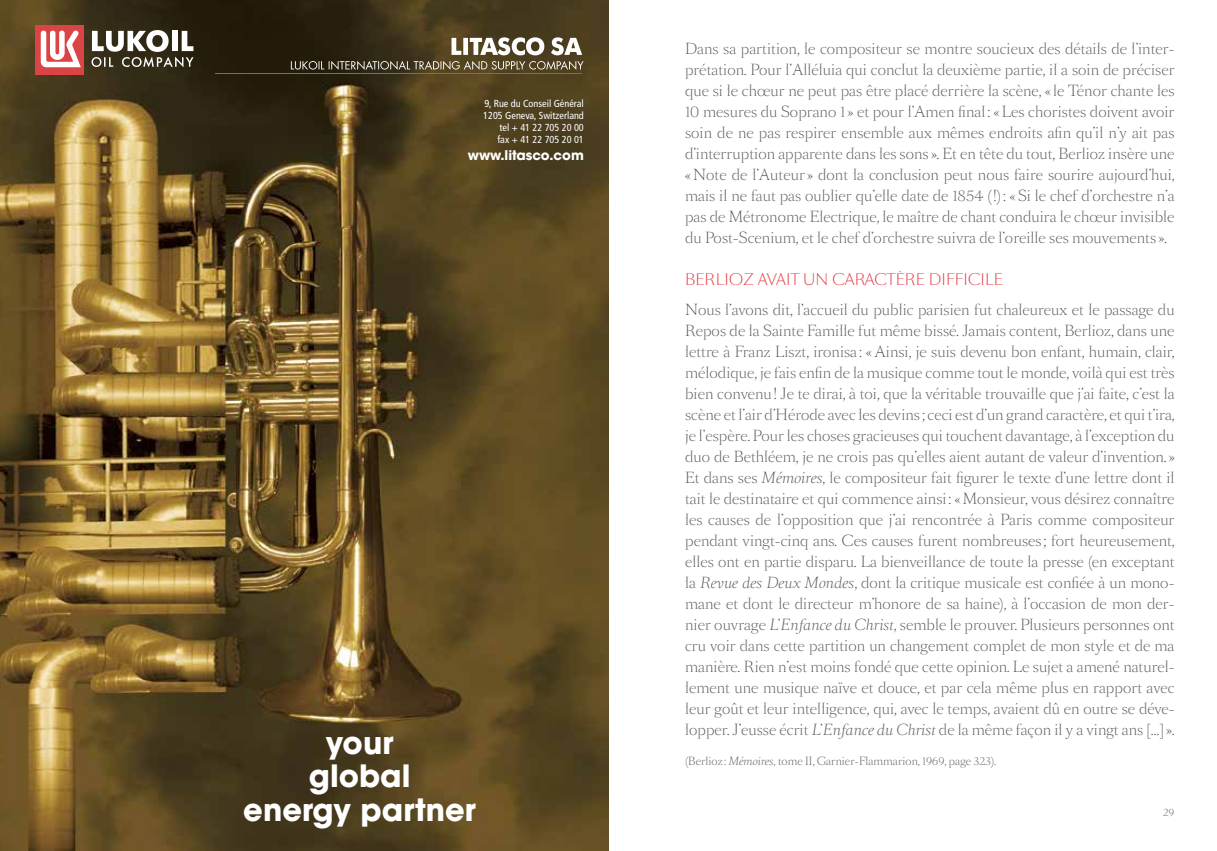
<style>
.page{position:relative;width:1217px;height:851px;background:#fff}
.page>*{position:absolute;margin:0;border:0;box-sizing:border-box;transform-origin:0 0}
.t1{font:30.45px/33.6px "ITC Avant Garde MM 740 750";color:#fff;text-align:center}
.t2{font:300 15px "Sang Bleu BP Sans";letter-spacing:.01em;color:#e5323d}
.t3{font:300 14.25px/21px "Sang Bleu BP";letter-spacing:.01em;color:#55524e;text-align:justify}
.t4{font:13.2px "ITC Avant Garde MM 740 750";color:#fff}
.t5{font:300 10.5px "Sang Bleu BP";letter-spacing:.01em;color:#55524e}
.t6{font:condensed 10.2px/12.1px "Frutiger";color:#fff;text-align:right}
.t7{font:300 9.75px "Sang Bleu BP Sans";color:#55524e}
.s1{font-style:italic}
</style>
<div class="page">
<img style="left:0;top:0;width:608px;height:850px">
<div style="left:35px;top:25px;width:49px;height:49px;background:#db4446"></div>
<svg style="left:41px;top:30px;width:40px;height:37px"></svg>
<svg style="left:91px;top:30px;width:102px;height:37px"></svg>
<svg style="left:291px;top:61px;width:292px;height:9px;background:#706853"></svg>
<svg style="left:451px;top:37px;width:131px;height:18px"></svg>
<hr style="left:215px;top:73px;width:367px;height:1px;background:#db4446">
<p class="t6" style="left:483px;top:97px;width:102px">9, Rue du Conseil Général<br>1205 Geneva, Switzerland tel + 41 22 705 20 00<br>fax + 41 22 705 20 01</p>
<p class="t4" style="left:467px;top:146px;width:118px">www.litasco.com</p>
<h1 class="t1" style="left:243px;top:725px;width:234px">your<br>global<br>energy partner</h1>
<p class="t3" style="left:685px;top:38px;width:491px">Dans sa partition, le compositeur se montre soucieux des détails de l’inter&shy;prétation. Pour l’Alléluia qui conclut la deuxième partie, il a soin de préciser que si le chœur ne peut pas être placé derrière la scène, « le Ténor chante les 10 mesures du Soprano 1 » et pour l’Amen final : «Les choristes doivent avoir soin de ne pas respirer ensemble aux mêmes endroits afin qu’il n’y ait pas d’interruption apparente dans les sons ». Et en tête du tout, Berlioz insère une «Note de l’Auteur » dont la conclusion peut nous faire sourire aujourd’hui, mais il ne faut pas oublier qu’elle date de 1854 (!): «Si le chef d’orchestre n’a pas de Métronome Electrique, le maître de chant conduira le chœur invisible du Post-Scenium, et le chef d’orchestre suivra de l’oreille ses mouvements ».</p>
<p class="t2" style="left:685px;top:269px;width:319px">BERLIOZ AVAIT UN CARACTÈRE DIFFICILE</p>
<p class="t3" style="left:685px;top:298px;width:491px">Nous l’avons dit, l’accueil du public parisien fut chaleureux et le passage du Repos de la Sainte Famille fut même bissé. Jamais content, Berlioz, dans une lettre à Franz Liszt, ironisa : «Ainsi, je suis devenu bon enfant, humain, clair, mélodique, je fais enfin de la musique comme tout le monde, voilà qui est très bien convenu! Je te dirai, à toi, que la véritable trouvaille que j’ai faite, c’est la scène et l’air d’Hérode avec les devins ; ceci est d’un grand caractère, et qui t’ira, je l’espère. Pour les choses gracieuses qui touchent davantage, à l’exception du duo de Bethléem, je ne crois pas qu’elles aient autant de valeur d’invention. » Et dans ses <span class="s1">Mémoires</span>, le compositeur fait figurer le texte d’une lettre dont il tait le destinataire et qui commence ainsi : «Monsieur, vous désirez connaître les causes de l’opposition que j’ai rencontrée à Paris comme compositeur pendant vingt-cinq ans. Ces causes furent nombreuses ; fort heureusement, elles ont en partie disparu. La bienveillance de toute la presse (en exceptant la <span class="s1">Revue des Deux Mondes,</span> dont la critique musicale est confiée à un mono&shy;mane et dont le directeur m’honore de sa haine), à l’occasion de mon der&shy;nier ouvrage <span class="s1">L’Enfance du Christ</span>, semble le prouver. Plusieurs personnes ont cru voir dans cette partition un changement complet de mon style et de ma manière. Rien n’est moins fondé que cette opinion. Le sujet a amené naturel&shy;lement une musique naïve et douce, et par cela même plus en rapport avec leur goût et leur intelligence, qui, avec le temps, avaient dû en outre se déve&shy;lopper. J’eusse écrit <span class="s1">L’Enfance du Christ</span> de la même façon il y a vingt ans […] ».</p>
<p class="t5" style="left:685px;top:753px;width:312px">(Berlioz : <span class="s1">Mémoires</span>, tome II, Garnier-Flammarion, 1969, page 323).</p>
<p class="t7" style="left:1162px;top:805px;width:13px">29</p>
</div>
